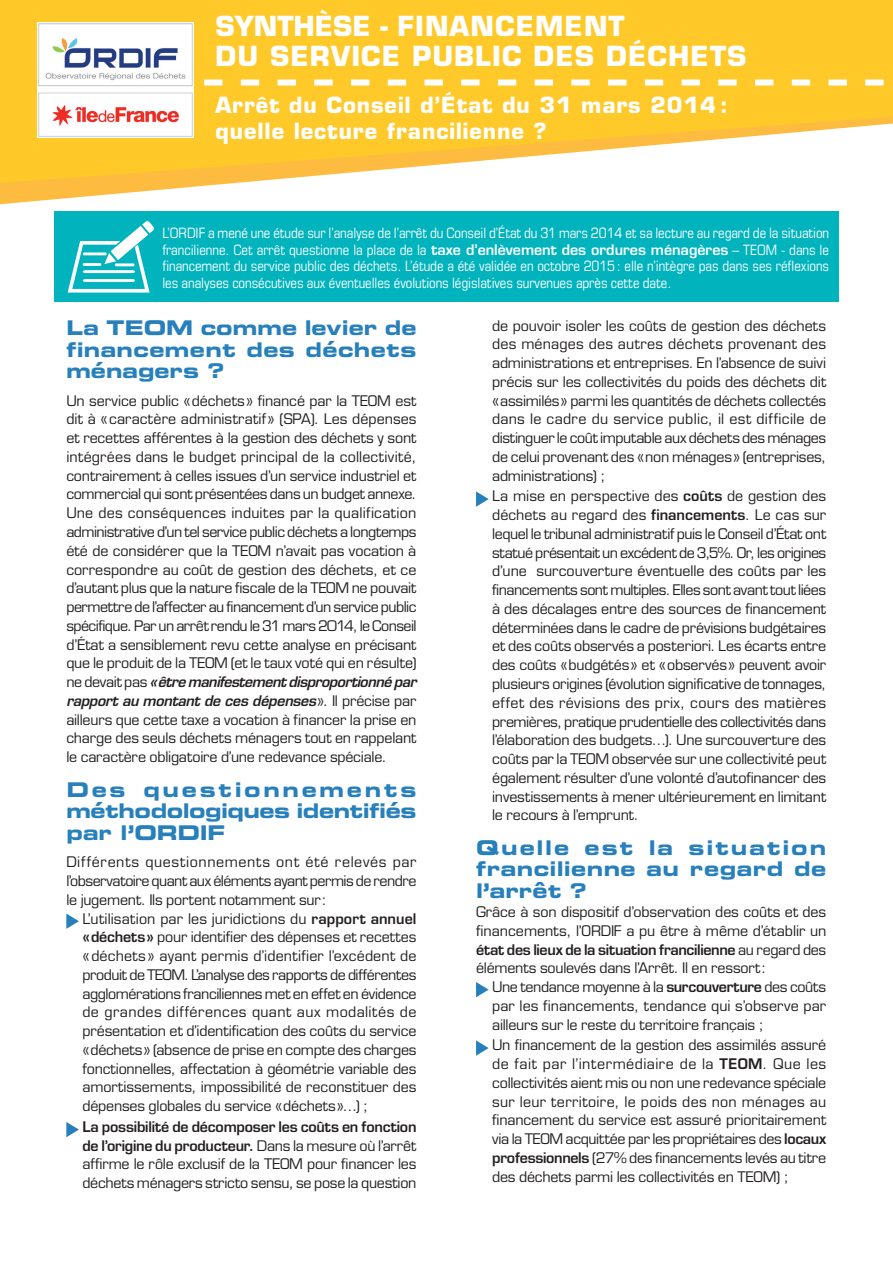
<style>
.page{position:relative;width:893px;height:1263px;background:#fff}
.page>*{position:absolute;margin:0;border:0;box-sizing:border-box;transform-origin:0 0}
.t1{font:700 27px/30px "Eurostile";letter-spacing:.04em;color:#fff}
.t2{font:700 21.75px/25.5px "Eurostile";letter-spacing:.04em;color:#fff}
.t3{font:20.25px/21.8px "Eurostile Bold Extended Two";letter-spacing:.015em;color:#2780bb;text-align:justify}
.t4{font:14.25px/18.8px "Eurostile";letter-spacing:-.015em;color:#231f20;text-align:justify}
.t5{font:condensed 14.25px/16.5px "Eurostile LT Std";letter-spacing:-.005em;color:#fff;text-align:justify}
.t6{font:italic 600 14.25px/18.8px "Eurostile LT Std";letter-spacing:-.03em;color:#231f20}
.s1{font-weight:600;font-stretch:normal}
.s2{font-family:"Eurostile";font-weight:400;font-style:normal}
.s3{font-weight:600}
</style>
<div class="page">
<svg style="left:0;top:183px;width:234px;height:21px"></svg>
<svg style="left:0;top:0;width:893px;height:183px;background:#fecf48"></svg>
<div style="left:55px;top:212px;width:784px;height:90px;background:#00b3bd"></div>
<img style="left:37px;top:22px;width:157px;height:116px">
<svg style="left:68px;top:221px;width:86px;height:72px"></svg>
<svg style="left:204px;top:80px;width:689px;height:6px"></svg>
<svg style="left:66px;top:913px;width:13px;height:16px"></svg>
<svg style="left:66px;top:1122px;width:13px;height:15px"></svg>
<svg style="left:476px;top:491px;width:13px;height:16px"></svg>
<svg style="left:476px;top:982px;width:13px;height:15px"></svg>
<svg style="left:476px;top:1040px;width:13px;height:16px"></svg>
<h1 class="t1" style="left:215px;top:11px;width:533px">SYNTHÈSE - FINANCEMENT<br>DU SERVICE PUBLIC DES DÉCHETS</h1>
<h2 class="t2" style="left:215px;top:93px;width:514px">Arrêt du Conseil d’État du 31 mars 2014 : quelle lecture francilienne ?</h2>
<p class="t5" style="left:162px;top:225px;width:668px">L’ORDIF a mené une étude sur l’analyse de l’arrêt du Conseil d’État du 31 mars 2014 et sa lecture au regard de la situation francilienne. Cet arrêt questionne la place de la <span class="s1">taxe d’enlèvement des ordures ménagères</span> – TEOM - dans le financement du service public des déchets. L’étude a été validée en octobre 2015: elle n’intègre pas dans ses réflexions les analyses consécutives aux éventuelles évolutions législatives survenues après cette date.</p>
<h3 class="t3" style="left:66px;top:316px;width:352px">La TEOM comme levier de financement des déchets ménagers ?</h3>
<p class="t4" style="left:66px;top:391px;width:352px">Un service public «déchets» financé par la TEOM est dit à «caractère administratif» (SPA). Les dépenses et recettes afférentes à la gestion des déchets y sont intégrées dans le budget principal de la collectivité, contrairement à celles issues d’un service industriel et commercial qui sont présentées dans un budget annexe.<br>Une des conséquences induites par la qualification administrative d’un tel service public déchets a longtemps été de considérer que la TEOM n’avait pas vocation à correspondre au coût de gestion des déchets, et ce d’autant plus que la nature fiscale de la TEOM ne pouvait permettre de l’affecter au financement d’un service public spécifique. Par un arrêt rendu le 31 mars 2014, le Conseil d’État a sensiblement revu cette analyse en précisant que le produit de la TEOM (et le taux voté qui en résulte)</p>
<p class="t6" style="left:66px;top:673px;width:352px"><span class="s2">ne devait pas</span> «être manifestement disproportionné par rapport au montant de ces dépenses<span class="s2">». Il précise par</span></p>
<p class="t4" style="left:66px;top:710px;width:352px">ailleurs que cette taxe a vocation à financer la prise en charge des seuls déchets ménagers tout en rappelant le caractère obligatoire d’une redevance spéciale.</p>
<h3 class="t3" style="left:66px;top:778px;width:352px">Des questionnements méthodologiques identifiés par l’ORDIF</h3>
<p class="t4" style="left:66px;top:853px;width:352px">Différents questionnements ont été relevés par l’observatoire quant aux éléments ayant permis de rendre le jugement. Ils portent notamment sur:</p>
<p class="t4" style="left:82px;top:909px;width:336px">L’utilisation par les juridictions du <span class="s3">rapport annuel «déchets»</span> pour identifier des dépenses et recettes «déchets» ayant permis d’identifier l’excédent de produit de TEOM. L’analyse des rapports de différentes agglomérations franciliennes met en effet en évidence de grandes différences quant aux modalités de présentation et d’identification des coûts du service «déchets» (absence de prise en compte des charges fonctionnelles, affectation à géométrie variable des amortissements, impossibilité de reconstituer des dépenses globales du service «déchets»…) ;</p>
<p class="t4" style="left:82px;top:1117px;width:336px"><span class="s3">La possibilité de décomposer les coûts en fonction de l’origine du producteur.</span> Dans la mesure où l’arrêt affirme le rôle exclusif de la TEOM pour financer les déchets ménagers stricto sensu, se pose la question</p>
<p class="t4" style="left:492px;top:316px;width:336px">de pouvoir isoler les coûts de gestion des déchets des ménages des autres déchets provenant des administrations et entreprises. En l’absence de suivi précis sur les collectivités du poids des déchets dit «assimilés» parmi les quantités de déchets collectés dans le cadre du service public, il est difficile de distinguer le coût imputable aux déchets des ménages de celui provenant des «non ménages» (entreprises, administrations) ;</p>
<p class="t4" style="left:492px;top:487px;width:336px">La mise en perspective des <span class="s3">coûts</span> de gestion des déchets au regard des <span class="s3">financements</span>. Le cas sur lequel le tribunal administratif puis le Conseil d’État ont statué présentait un excédent de 3,5%. Or, les origines d’une surcouverture éventuelle des coûts par les financements sont multiples. Elles sont avant tout liées à des décalages entre des sources de financement déterminées dans le cadre de prévisions budgétaires et des coûts observés a posteriori. Les écarts entre des coûts «budgétés» et «observés» peuvent avoir plusieurs origines (évolution significative de tonnages, effet des révisions des prix, cours des matières premières, pratique prudentielle des collectivités dans l’élaboration des budgets…). Une surcouverture des coûts par la TEOM observée sur une collectivité peut également résulter d’une volonté d’autofinancer des investissements à mener ultérieurement en limitant le recours à l’emprunt.</p>
<h3 class="t3" style="left:476px;top:836px;width:352px">Quelle est la situation francilienne au regard de l’arrêt ?</h3>
<p class="t4" style="left:476px;top:902px;width:352px">Grâce à son dispositif d’observation des coûts et des financements, l’ORDIF a pu être à même d’établir un <span class="s3">état des lieux de la situation francilienne</span> au regard des éléments soulevés dans l’Arrêt. Il en ressort:</p>
<p class="t4" style="left:492px;top:977px;width:336px">Une tendance moyenne à la <span class="s3">surcouverture</span> des coûts par les financements, tendance qui s’observe par ailleurs sur le reste du territoire français ;</p>
<p class="t4" style="left:492px;top:1036px;width:336px">Un financement de la gestion des assimilés assuré de fait par l’intermédiaire de la <span class="s3">TEOM</span>. Que les collectivités aient mis ou non une redevance spéciale sur leur territoire, le poids des non ménages au financement du service est assuré prioritairement via la TEOM acquittée par les propriétaires des <span class="s3">locaux professionnels</span> (27% des financements levés au titre des déchets parmi les collectivités en TEOM) ;</p>
</div>
